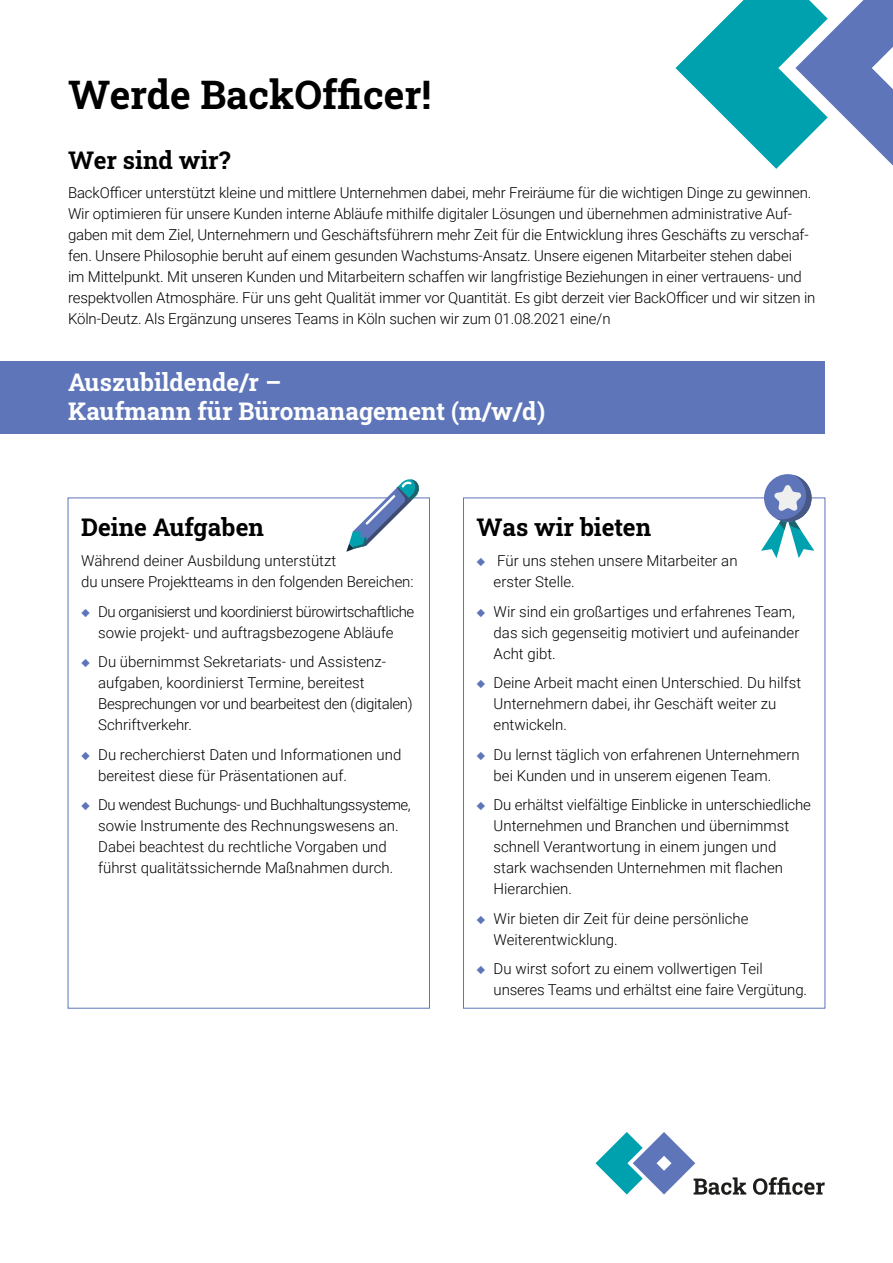
<style>
.page{position:relative;width:893px;height:1263px;background:#fff}
.page>*{position:absolute;margin:0;border:0;box-sizing:border-box;transform-origin:0 0}
.t1{font:700 39.3px "Roboto Slab";color:#000}
.t2{font:700 24.3px/29.1px "Roboto Slab";color:#fff}
.t3{font:700 24.3px "Roboto Slab";color:#000}
.t4{font:300 15px/21px "Roboto";letter-spacing:-.01em;color:#000}
.t5{font:300 15px/21px "Roboto";letter-spacing:-.03em;color:#000;text-align:center}
.s1{font-family:"Montserrat";color:#5e76b9}
</style>
<div class="page">
<div style="left:0;top:361px;width:825px;height:72px;background:#5e76b9"></div>
<svg style="left:753px;top:1177px;width:72px;height:18px"></svg>
<svg style="left:595px;top:1132px;width:151px;height:63px"></svg>
<svg style="left:675px;top:0;width:218px;height:169px"></svg>
<svg style="left:761px;top:475px;width:53px;height:83px"></svg>
<svg style="left:346px;top:479px;width:73px;height:73px"></svg>
<h1 class="t1" style="left:68px;top:68px;width:365px">Werde BackOfficer!</h1>
<h2 class="t3" style="left:68px;top:143px;width:164px">Wer sind wir?</h2>
<p class="t4" style="left:68px;top:182px;width:749px">BackOfficer unterstützt kleine und mittlere Unternehmen dabei, mehr Freiräume für die wichtigen Dinge zu gewinnen.<br>Wir optimieren für unsere Kunden interne Abläufe mithilfe digitaler Lösungen und übernehmen administrative Auf&shy;gaben mit dem Ziel, Unternehmern und Geschäftsführern mehr Zeit für die Entwicklung ihres Geschäfts zu verschaf&shy;fen. Unsere Philosophie beruht auf einem gesunden Wachstums-Ansatz. Unsere eigenen Mitarbeiter stehen dabei<br>im Mittelpunkt. Mit unseren Kunden und Mitarbeitern schaffen wir langfristige Beziehungen in einer vertrauens- und respektvollen Atmosphäre. Für uns geht Qualität immer vor Quantität. Es gibt derzeit vier BackOfficer und wir sitzen in Köln-Deutz. Als Ergänzung unseres Teams in Köln suchen wir zum 01.08.2021 eine/n</p>
<h2 class="t2" style="left:68px;top:367px;width:479px">Auszubildende/r –<br>Kaufmann für Büromanagement (m/w/d)</h2>
<h2 class="t3" style="left:81px;top:511px;width:184px">Deine Aufgaben</h2>
<p class="t4" style="left:81px;top:550px;width:334px">Während deiner Ausbildung unterstützt<br>du unsere Projektteams in den folgenden Bereichen:</p>
<p class="t5" style="left:81px;top:600px;width:335px"><span class="s1">◆</span> Du organisierst und koordinierst bürowirtschaftliche sowie projekt- und auftragsbezogene Abläufe</p>
<p class="t4" style="left:98px;top:651px;width:316px;text-indent:-17px"><span class="s1">◆</span> Du übernimmst Sekretariats- und Assistenz&shy;aufgaben, koordinierst Termine, bereitest Besprechungen vor und bearbeitest den (digitalen)<br>Schriftverkehr.</p>
<p class="t4" style="left:98px;top:743px;width:305px;text-indent:-17px"><span class="s1">◆</span> Du recherchierst Daten und Informationen und bereitest diese für Präsentationen auf.</p>
<p class="t4" style="left:81px;top:794px;width:331px;text-align:center"><span class="s1">◆</span> Du wendest Buchungs- und Buchhaltungssysteme, sowie Instrumente des Rechnungswesens an.<br>Dabei beachtest du rechtliche Vorgaben und führst qualitätssichernde Maßnahmen durch.</p>
<h2 class="t3" style="left:477px;top:511px;width:176px">Was wir bieten</h2>
<p class="t4" style="left:494px;top:550px;width:245px;text-indent:-17px"><span class="s1">◆</span> Für uns stehen unsere Mitarbeiter an erster Stelle.</p>
<p class="t4" style="left:494px;top:600px;width:307px;text-indent:-17px"><span class="s1">◆</span> Wir sind ein großartiges und erfahrenes Team, das sich gegenseitig motiviert und aufeinander<br>Acht gibt.</p>
<p class="t4" style="left:494px;top:672px;width:309px;text-indent:-17px"><span class="s1">◆</span> Deine Arbeit macht einen Unterschied. Du hilfst<br>Unternehmern dabei, ihr Geschäft weiter zu entwickeln.</p>
<p class="t4" style="left:494px;top:743px;width:307px;text-indent:-17px"><span class="s1">◆</span> Du lernst täglich von erfahrenen Unternehmern bei Kunden und in unserem eigenen Team.</p>
<p class="t4" style="left:494px;top:794px;width:319px;text-indent:-17px"><span class="s1">◆</span> Du erhältst vielfältige Einblicke in unterschiedliche Unternehmen und Branchen und übernimmst schnell Verantwortung in einem jungen und stark wachsenden Unternehmen mit flachen Hierarchien.</p>
<p class="t4" style="left:494px;top:907px;width:256px;text-indent:-17px"><span class="s1">◆</span> Wir bieten dir Zeit für deine persönliche<br>Weiterentwicklung.</p>
<p class="t4" style="left:494px;top:958px;width:315px;text-indent:-17px"><span class="s1">◆</span> Du wirst sofort zu einem vollwertigen Teil unseres Teams und erhältst eine faire Vergütung.</p>
</div>
